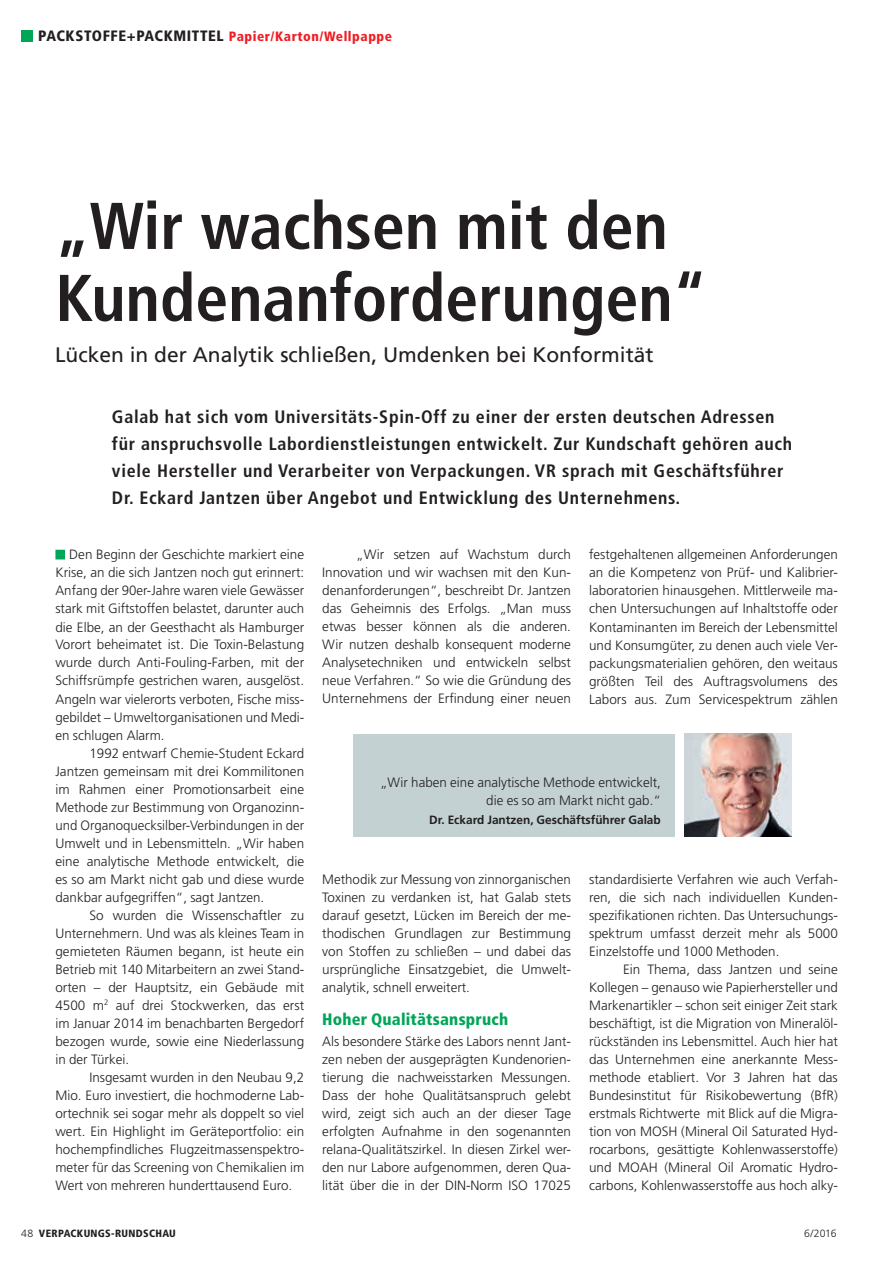
<style>
.page{position:relative;width:893px;height:1263px;background:#fff}
.page>*{position:absolute;margin:0;border:0;box-sizing:border-box;transform-origin:0 0}
.t1{font:700 condensed 66px/72px "Frutiger LT Std";color:#231f20}
.t2{font:21px "Frutiger LT Std";color:#231f20}
.t3{font:700 condensed 18px/27px "Frutiger LT Std";letter-spacing:.04em;color:#231f20}
.t4{font:900 condensed 16.5px "Frutiger LT Std";letter-spacing:.01em;color:#00a557}
.t5{font:300 13.5px/18px "Frutiger LT Std";color:#231f20;text-align:justify}
.t6{font:900 condensed 13.5px "Frutiger LT Std";letter-spacing:.04em;color:#ee1d23}
.t7{font:700 12px "Frutiger LT Std";color:#231f20}
.t8{font:900 condensed 10.5px "Frutiger LT Std";letter-spacing:.025em;color:#231f20}
.t9{font:300 10.5px "Frutiger LT Std";color:#231f20}
.s1{font-size:15px;color:#231f20}
.s2{font-weight:300;font-stretch:normal}
</style>
<div class="page">
<div style="left:21px;top:30px;width:12px;height:11px;background:#00a557"></div>
<div style="left:354px;top:734px;width:321px;height:103px;background:#c3d1d3"></div>
<img style="left:685px;top:733px;width:106px;height:103px">
<div style="left:55px;top:550px;width:10px;height:9px;background:#00a557"></div>
<p class="t6" style="left:38px;top:28px;width:355px"><span class="s1">PACKSTOFFE+PACKMITTEL</span> Papier/Karton/Wellpappe</p>
<h1 class="t1" style="left:55px;top:190px;width:653px">„Wir wachsen mit den<br>Kundenanforderungen“</h1>
<h2 class="t2" style="left:55px;top:342px;width:600px">Lücken in der Analytik schließen, Umdenken bei Konformität</h2>
<p class="t3" style="left:112px;top:403px;width:682px">Galab hat sich vom Universitäts-Spin-Off zu einer der ersten deutschen Adressen für anspruchsvolle Labordienstleistungen entwickelt. Zur Kundschaft gehören auch viele Hersteller und Verarbeiter von Verpackungen. VR sprach mit Geschäftsführer Dr. Eckard Jantzen über Angebot und Entwicklung des Unternehmens.</p>
<p class="t5" style="left:55px;top:546px;width:250px;text-indent:14px">Den Beginn der Geschichte markiert eine Krise, an die sich Jantzen noch gut erinnert:<br>Anfang der 90er-Jahre waren viele Gewässer stark mit Giftstoffen belastet, darunter auch die Elbe, an der Geesthacht als Hamburger Vorort beheimatet ist. Die Toxin-Belastung wurde durch Anti-Fouling-Farben, mit der Schiffsrümpfe gestrichen waren, ausgelöst.<br>Angeln war vielerorts verboten, Fische miss&shy;gebildet – Umweltorganisationen und Medi&shy;en schlugen Alarm.</p>
<p class="t5" style="left:55px;top:744px;width:250px;text-indent:34px">1992 entwarf Chemie-Student Eckard Jantzen gemeinsam mit drei Kommilitonen im Rahmen einer Promotionsarbeit eine Methode zur Bestimmung von Organozinn&shy;und Organoquecksilber-Verbindungen in der Umwelt und in Lebensmitteln. „Wir haben eine analytische Methode entwickelt, die es so am Markt nicht gab und diese wurde dankbar aufgegriffen“, sagt Jantzen.</p>
<p class="t5" style="left:55px;top:906px;width:250px;text-indent:34px">So wurden die Wissenschaftler zu Unternehmern. Und was als kleines Team in gemieteten Räumen begann, ist heute ein Betrieb mit 140 Mitarbeitern an zwei Stand&shy;orten – der Hauptsitz, ein Gebäude mit 4500 m<sup>2</sup> auf drei Stockwerken, das erst im Januar 2014 im benachbarten Bergedorf bezogen wurde, sowie eine Niederlassung in der Türkei.</p>
<p class="t5" style="left:55px;top:1068px;width:250px;text-indent:34px">Insgesamt wurden in den Neubau 9,2<br>Mio. Euro investiert, die hochmoderne Lab&shy;ortechnik sei sogar mehr als doppelt so viel wert. Ein Highlight im Geräteportfolio: ein hochempfindliches Flugzeitmassenspektro&shy;meter für das Screening von Chemikalien im Wert von mehreren hunderttausend Euro.</p>
<p class="t5" style="left:322px;top:546px;width:250px;text-indent:34px">„Wir setzen auf Wachstum durch Innovation und wir wachsen mit den Kun&shy;denanforderungen“, beschreibt Dr. Jantzen das Geheimnis des Erfolgs. „Man muss etwas besser können als die anderen.<br>Wir nutzen deshalb konsequent moderne Analysetechniken und entwickeln selbst neue Verfahren.“ So wie die Gründung des Unternehmens der Erfindung einer neuen</p>
<p class="t5" style="left:589px;top:546px;width:250px">festgehaltenen allgemeinen Anforderungen an die Kompetenz von Prüf- und Kalibrier&shy;laboratorien hinausgehen. Mittlerweile ma&shy;chen Untersuchungen auf Inhaltstoffe oder Kontaminanten im Bereich der Lebensmittel und Konsumgüter, zu denen auch viele Ver&shy;packungsmaterialien gehören, den weitaus größten Teil des Auftragsvolumens des Labors aus. Zum Servicespektrum zählen</p>
<p class="t5" style="left:380px;top:773px;width:282px;text-align:right">„Wir haben eine analytische Methode entwickelt, die es so am Markt nicht gab.“</p>
<p class="t7" style="left:429px;top:812px;width:233px">Dr. Eckard Jantzen, Geschäftsführer Galab</p>
<p class="t5" style="left:564px;top:773px;width:98px;text-indent:-65px">„L..... ................... .............. .................ung</p>
<p class="t7" style="left:538px;top:812px;width:124px">D................................ic</p>
<p class="t5" style="left:322px;top:870px;width:250px">Methodik zur Messung von zinnorganischen Toxinen zu verdanken ist, hat Galab stets darauf gesetzt, Lücken im Bereich der me&shy;thodischen Grundlagen zur Bestimmung von Stoffen zu schließen – und dabei das ursprüngliche Einsatzgebiet, die Umwelt&shy;analytik, schnell erweitert.</p>
<p class="t4" style="left:322px;top:1009px;width:188px">Hoher Qualitätsanspruch</p>
<p class="t5" style="left:322px;top:1032px;width:250px">Als besondere Stärke des Labors nennt Jant&shy;zen neben der ausgeprägten Kundenorien&shy;tierung die nachweisstarken Messungen.<br>Dass der hohe Qualitätsanspruch gelebt wird, zeigt sich auch an der dieser Tage erfolgten Aufnahme in den sogenannten relana-Qualitätszirkel. In diesen Zirkel wer&shy;den nur Labore aufgenommen, deren Qua&shy;lität über die in der DIN-Norm ISO 17025</p>
<p class="t5" style="left:589px;top:870px;width:250px">standardisierte Verfahren wie auch Verfah&shy;ren, die sich nach individuellen Kunden&shy;spezifikationen richten. Das Untersuchungs&shy;spektrum umfasst derzeit mehr als 5000<br>Einzelstoffe und 1000 Methoden.</p>
<p class="t5" style="left:589px;top:960px;width:250px;text-indent:34px">Ein Thema, dass Jantzen und seine Kollegen – genauso wie Papierhersteller und Markenartikler – schon seit einiger Zeit stark beschäftigt, ist die Migration von Mineralöl&shy;rückständen ins Lebensmittel. Auch hier hat das Unternehmen eine anerkannte Mess&shy;methode etabliert. Vor 3 Jahren hat das Bundesinstitut für Risikobewertung (BfR) erstmals Richtwerte mit Blick auf die Migra&shy;tion von MOSH (Mineral Oil Saturated Hyd&shy;rocarbons, gesättigte Kohlenwasserstoffe) und MOAH (Mineral Oil Aromatic Hydro&shy;carbons, Kohlenwasserstoffe aus hoch alky-</p>
<p class="t8" style="left:21px;top:1227px;width:156px"><span class="s2">48</span> VERPACKUNGS-RUNDSCHAU</p>
<p class="t9" style="left:804px;top:1228px;width:34px">6/2016</p>
</div>
